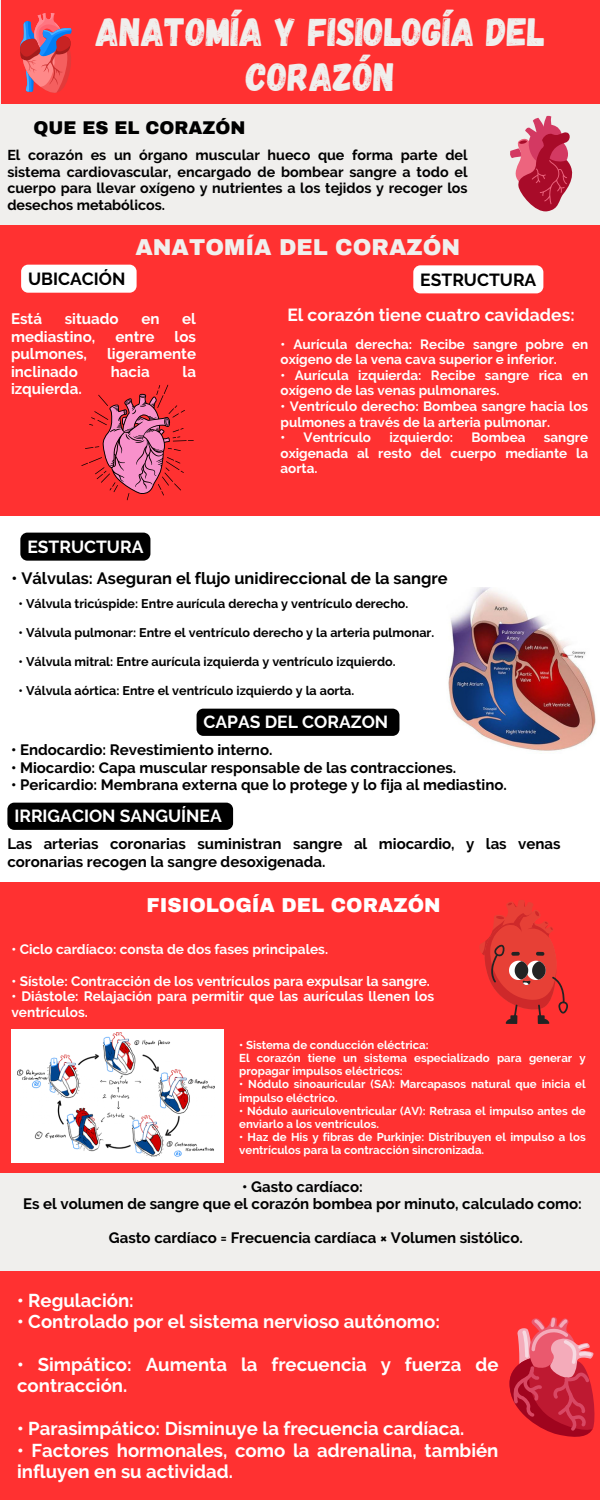
<style>
.page{position:relative;width:600px;height:1500px;background:#f0efed}
.page>*{position:absolute;margin:0;border:0;box-sizing:border-box;transform-origin:0 0}
.t1{font:39.5px/45px "Gagalin";color:#f0efed;text-align:center}
.t2{font:900 22.5px "Archivo";color:#f0efed}
.t3{font:900 19.8px "Archivo";color:#fff}
.t4{font:700 18.6px/21.5px "Raleway";color:#fff}
.t5{font:900 18px "Archivo";color:#000}
.t6{font:700 17.5px "Raleway";color:#fff}
.t7{font:700 17.5px "Raleway";color:#000}
.t8{font:700 16.4px "Raleway";color:#000}
.t9{font:700 15.1px "Raleway";color:#fff}
.t10{font:700 15px/17.4px "Raleway";color:#000}
.t11{font:700 14.3px/16.5px "Raleway";color:#000;text-align:justify}
.t12{font:700 13.7px/15.8px "Raleway";color:#fff}
.t13{font:700 13.5px/15.6px "Raleway";color:#fff}
.t14{font:700 12.5px "Raleway";color:#000}
.t15{font:700 11.5px/13.2px "Raleway";color:#fff}
</style>
<div class="page">
<div style="left:1px;top:0;width:599px;height:103px;background:#ff3131"></div>
<div style="left:0;top:508px;width:600px;height:628px;background:#fff"></div>
<div style="left:0;top:883px;width:600px;height:290px;background:#ff3131"></div>
<div style="left:0;top:226px;width:600px;height:290px;background:#ff3131"></div>
<div style="left:0;top:1271px;width:600px;height:229px;background:#ff3131"></div>
<svg style="left:20px;top:13px;width:52px;height:80px"></svg>
<svg style="left:510px;top:115px;width:63px;height:97px"></svg>
<svg style="left:81px;top:385px;width:113px;height:115px"></svg>
<img style="left:448px;top:588px;width:148px;height:163px">
<svg style="left:479px;top:900px;width:89px;height:124px"></svg>
<div style="left:11px;top:1029px;width:213px;height:133px;background:#fff"></div>
<img style="left:17px;top:1033px;width:197px;height:123px">
<svg style="left:510px;top:1317px;width:85px;height:120px"></svg>
<div style="left:21px;top:265px;width:116px;height:28px;background:#fff;border-radius:7px"></div>
<div style="left:413px;top:265px;width:130px;height:28px;background:#fff"></div>
<div style="left:20px;top:533px;width:130px;height:28px;background:#000"></div>
<div style="left:197px;top:709px;width:202px;height:27px;background:#000"></div>
<div style="left:7px;top:803px;width:226px;height:27px;background:#000;border-radius:7px"></div>
<p class="t1" style="left:96px;top:7px;width:451px">ANATOMÍA Y FISIOLOGÍA DEL<br>CORAZÓN</p>
<h3 class="t5" style="left:34px;top:118px;width:214px">QUE ES EL CORAZÓN</h3>
<h1 class="t11" style="left:7px;top:147px;width:462px">El corazón es un órgano muscular hueco que forma parte del sistema cardiovascular, encargado de bombear sangre a todo el cuerpo para llevar oxígeno y nutrientes a los tejidos y recoger los desechos metabólicos.</h1>
<p class="t2" style="left:135px;top:235px;width:326px">ANATOMÍA DEL CORAZÓN</p>
<h6 class="t7" style="left:28px;top:269px;width:99px">UBICACIÓN</h6>
<p class="t9" style="left:11px;top:310px;width:33px">Está</p>
<p class="t9" style="left:65px;top:310px;width:56px">situado</p>
<p class="t9" style="left:141px;top:310px;width:20px">en</p>
<p class="t9" style="left:182px;top:310px;width:15px">el</p>
<p class="t9" style="left:11px;top:328px;width:86px">mediastino,</p>
<p class="t9" style="left:116px;top:328px;width:40px">entre</p>
<p class="t9" style="left:175px;top:328px;width:23px">los</p>
<p class="t9" style="left:11px;top:345px;width:78px">pulmones,</p>
<p class="t9" style="left:107px;top:345px;width:90px">ligeramente</p>
<p class="t9" style="left:11px;top:363px;width:68px">inclinado</p>
<p class="t9" style="left:111px;top:363px;width:40px">hacia</p>
<p class="t9" style="left:183px;top:363px;width:15px">la</p>
<p class="t9" style="left:11px;top:380px;width:72px">izquierda.</p>
<p class="t7" style="left:420px;top:269px;width:118px">ESTRUCTURA</p>
<p class="t6" style="left:287px;top:304px;width:289px">El corazón tiene cuatro cavidades:</p>
<p class="t13" style="left:281px;top:336px;width:309px">• Aurícula derecha: Recibe sangre pobre en oxígeno de la vena cava superior e inferior.</p>
<h5 class="t13" style="left:281px;top:367px;width:309px">• Aurícula izquierda: Recibe sangre rica en oxígeno de las venas pulmonares.</h5>
<h6 class="t13" style="left:281px;top:398px;width:309px">• Ventrículo derecho: Bombea sangre hacia los pulmones a través de la arteria pulmonar.</h6>
<p class="t13" style="left:281px;top:430px;width:92px">• Ventrículo</p>
<p class="t13" style="left:389px;top:430px;width:65px">izquierdo:</p>
<p class="t13" style="left:471px;top:430px;width:56px">Bombea</p>
<p class="t13" style="left:281px;top:430px;width:309px;text-align:justify;text-indent:263px">sangre oxigenada al resto del cuerpo mediante la aorta.</p>
<p class="t6" style="left:27px;top:536px;width:118px">ESTRUCTURA</p>
<p class="t8" style="left:11px;top:568px;width:438px">• Válvulas: Aseguran el flujo unidireccional de la sangre</p>
<p class="t14" style="left:19px;top:596px;width:391px">• Válvula tricúspide: Entre aurícula derecha y ventrículo derecho.</p>
<p class="t14" style="left:19px;top:625px;width:417px">• Válvula pulmonar: Entre el ventrículo derecho y la arteria pulmonar.</p>
<h5 class="t14" style="left:19px;top:654px;width:379px">• Válvula mitral: Entre aurícula izquierda y ventrículo izquierdo.</h5>
<p class="t14" style="left:19px;top:683px;width:337px">• Válvula aórtica: Entre el ventrículo izquierdo y la aorta.</p>
<p class="t6" style="left:204px;top:711px;width:186px">CAPAS DEL CORAZON</p>
<p class="t10" style="left:11px;top:741px;width:263px">• Endocardio: Revestimiento interno.</p>
<p class="t10" style="left:11px;top:759px;width:447px">• Miocardio: Capa muscular responsable de las contracciones.</p>
<h2 class="t10" style="left:11px;top:776px;width:497px">• Pericardio: Membrana externa que lo protege y lo fija al mediastino.</h2>
<h5 class="t6" style="left:14px;top:805px;width:209px">IRRIGACION SANGUÍNEA</h5>
<p class="t10" style="left:7px;top:835px;width:555px">Las arterias coronarias suministran sangre al miocardio, y las venas coronarias recogen la sangre desoxigenada.</p>
<p class="t3" style="left:147px;top:895px;width:296px">FISIOLOGÍA DEL CORAZÓN</p>
<h3 class="t12" style="left:11px;top:941px;width:318px">• Ciclo cardíaco: consta de dos fases principales.</h3>
<p class="t12" style="left:11px;top:973px;width:420px">• Sístole: Contracción de los ventrículos para expulsar la sangre.</p>
<p class="t12" style="left:11px;top:989px;width:424px">• Diástole: Relajación para permitir que las aurículas llenen los ventrículos.</p>
<p class="t15" style="left:239px;top:1038px;width:191px">• Sistema de conducción eléctrica:</p>
<p class="t15" style="left:239px;top:1051px;width:348px">El corazón tiene un sistema especializado para generar y propagar impulsos eléctricos:</p>
<p class="t15" style="left:239px;top:1078px;width:348px">• Nódulo sinoauricular (SA): Marcapasos natural que inicia el impulso eléctrico.</p>
<p class="t15" style="left:239px;top:1104px;width:348px">• Nódulo auriculoventricular (AV): Retrasa el impulso antes de enviarlo a los ventrículos.</p>
<p class="t15" style="left:239px;top:1131px;width:348px">• Haz de His y fibras de Purkinje: Distribuyen el impulso a los ventrículos para la contracción sincronizada.</p>
<p class="t10" style="left:242px;top:1178px;width:122px">• Gasto cardíaco:</p>
<p class="t10" style="left:23px;top:1195px;width:560px">Es el volumen de sangre que el corazón bombea por minuto, calculado como:</p>
<p class="t10" style="left:109px;top:1229px;width:416px">Gasto cardíaco = Frecuencia cardíaca × Volumen sistólico.</p>
<h5 class="t4" style="left:17px;top:1289px;width:118px">• Regulación:</h5>
<h5 class="t4" style="left:17px;top:1311px;width:425px">• Controlado por el sistema nervioso autónomo:</h5>
<h5 class="t4" style="left:17px;top:1354px;width:483px">• Simpático: Aumenta la frecuencia y fuerza de contracción.</h5>
<p class="t4" style="left:17px;top:1418px;width:449px">• Parasimpático: Disminuye la frecuencia cardíaca.</p>
<p class="t4" style="left:17px;top:1439px;width:483px">• Factores hormonales, como la adrenalina, también influyen en su actividad.</p>
</div>
